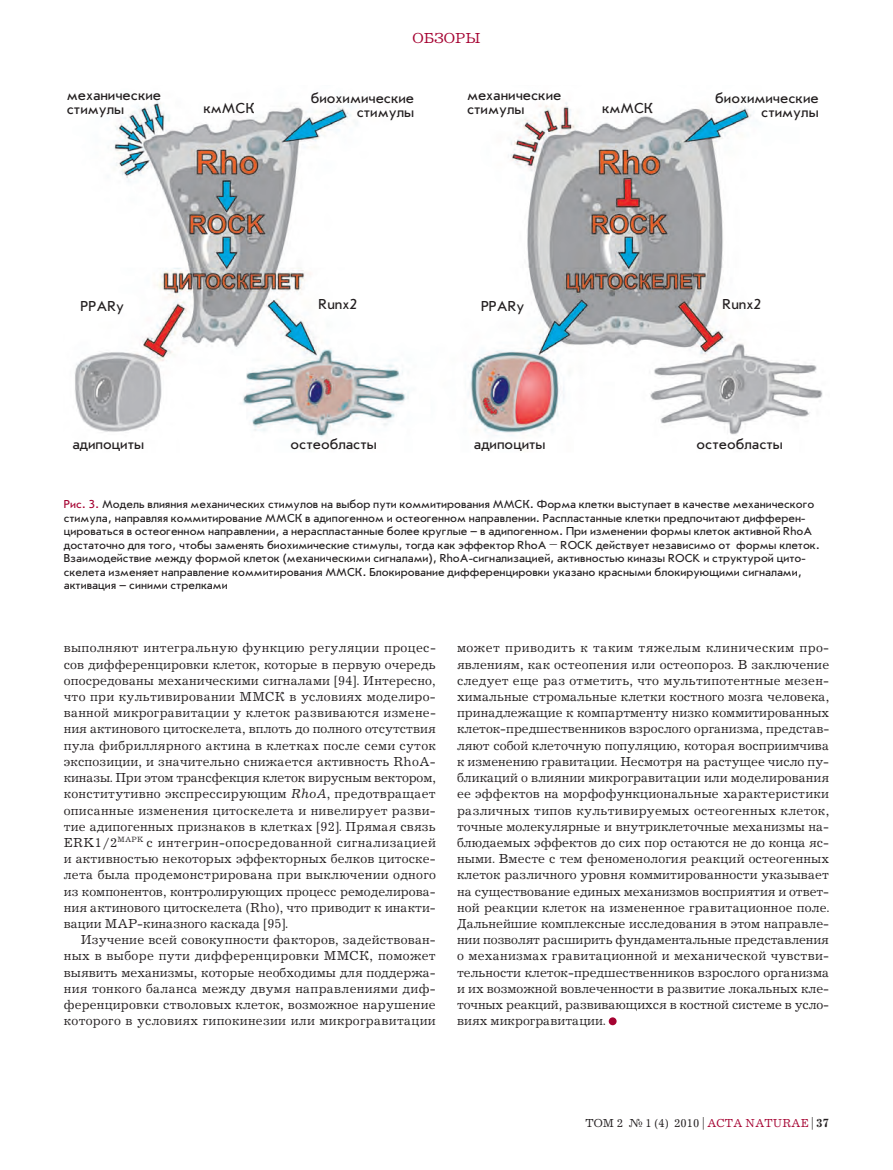
<style>
.page{position:relative;width:893px;height:1170px;background:#fff}
.page>*{position:absolute;margin:0;border:0;box-sizing:border-box;transform-origin:0 0}
.t1{font:15px/13.5px "Journal Sans C";color:#231f20}
.t2{font:15px "Journal C";color:#a50231}
.t3{font:13.5px/16.2px "Journal C";color:#231f20;text-align:justify}
.t4{font:12px/13.5px "Journal Sans C";color:#231f20}
.t5{font:12px "Journal C";color:#231f20}
.s1{color:#a50231}
.s2{font-family:"Newton C Pro"}
.s3{font-style:italic}
.s4{font-weight:700}
</style>
<div class="page">
<div style="left:609px;top:1017px;width:8px;height:8px;background:#a50231;border-radius:50%"></div>
<img style="left:74px;top:97px;width:749px;height:345px">
<p class="t2" style="left:412px;top:31px;width:70px">ОБЗОРЫ</p>
<p class="t1" style="left:311px;top:92px;width:105px;text-align:right">биохимические стимулы</p>
<p class="t1" style="left:715px;top:92px;width:105px">биохимические</p>
<p class="t1" style="left:67px;top:89px;width:96px">механические стимулы</p>
<p class="t1" style="left:467px;top:89px;width:96px">механические стимулы</p>
<p class="t1" style="left:204px;top:101px;width:53px">кмМСК</p>
<p class="t1" style="left:602px;top:101px;width:53px">кмМСК</p>
<p class="t1" style="left:761px;top:105px;width:59px">стимулы</p>
<p class="t1" style="left:319px;top:298px;width:40px">Runx2</p>
<p class="t1" style="left:722px;top:298px;width:40px">Runx2</p>
<p class="t1" style="left:81px;top:299px;width:45px">PPARy</p>
<p class="t1" style="left:481px;top:299px;width:45px">PPARy</p>
<p class="t1" style="left:72px;top:438px;width:73px">адипоциты</p>
<p class="t1" style="left:291px;top:438px;width:88px">остеобласты</p>
<p class="t1" style="left:474px;top:438px;width:73px">адипоциты</p>
<p class="t1" style="left:697px;top:438px;width:88px">остеобласты</p>
<p class="t4" style="left:64px;top:497px;width:758px"><span class="s1">Рис. 3.</span> Модель влияния механических стимулов на выбор пути коммитирования ММСК. Форма клетки выступает в качестве механического стимула, направляя коммитирование ММСК в адипогенном и остеогенном направлении. Распластанные клетки предпочитают дифферен&shy;цироваться в остеогенном направлении, а нераспластанные более круглые – в адипогенном. При изменении формы клеток активной RhoA достаточно для того, чтобы заменять биохимические стимулы, тогда как эффектор RhoA <span class="s2">−</span> ROCK действует независимо от формы клеток.<br>Взаимодействие между формой клеток (механическими сигналами), RhoA-сигнализацией, активностью киназы ROCK и структурой цито&shy;скелета изменяет направление коммитирования ММСК. Блокирование дифференцировки указано красными блокирующими сигналами, активация – синими стрелками</p>
<p class="t3" style="left:64px;top:640px;width:374px">ВЫПОЛНЯЮТ ИНТЕГРАЛЬНУЮ ФУНКЦИЮ РЕГУЛЯЦИИ ПРОЦЕС-СОВ ДИФФЕРЕНЦИРОВКИ КЛЕТОК, КОТОРЫЕ В ПЕРВУЮ ОЧЕРЕДЬ ОПОСРЕДОВАНЫ МЕХАНИЧЕСКИМИ СИГНАЛАМИ [94]. ИНТЕРЕСНО, ЧТО ПРИ КУЛЬТИВИРОВАНИИ ММСК В УСЛОВИЯХ МОДЕЛИРО-ВАННОЙ МИКРОГРАВИТАЦИИ У КЛЕТОК РАЗВИВАЮТСЯ ИЗМЕНЕ-НИЯ АКТИНОВОГО ЦИТОСКЕЛЕТА, ВПЛОТЬ ДО ПОЛНОГО ОТСУТСТВИЯ ПУЛА ФИБРИЛЛЯРНОГО АКТИНА В КЛЕТКАХ ПОСЛЕ СЕМИ СУТОК ЭКСПОЗИЦИИ, И ЗНАЧИТЕЛЬНО СНИЖАЕТСЯ АКТИВНОСТЬ RHOA-КИНАЗЫ. ПРИ ЭТОМ ТРАНСФЕКЦИЯ КЛЕТОК ВИРУСНЫМ ВЕКТОРОМ, КОНСТИТУТИВНО ЭКСПРЕССИРУЮЩИМ <span class="s3">RhoA</span>, ПРЕДОТВРАЩАЕТ ОПИСАННЫЕ ИЗМЕНЕНИЯ ЦИТОСКЕЛЕТА И НИВЕЛИРУЕТ РАЗВИ-ТИЕ АДИПОГЕННЫХ ПРИЗНАКОВ В КЛЕТКАХ [92]. ПРЯМАЯ СВЯЗЬ ERK1/2<sup>MAPK</sup> С ИНТЕГРИН-ОПОСРЕДОВАННОЙ СИГНАЛИЗАЦИЕЙ И АКТИВНОСТЬЮ НЕКОТОРЫХ ЭФФЕКТОРНЫХ БЕЛКОВ ЦИТОСКЕ-ЛЕТА БЫЛА ПРОДЕМОНСТРИРОВАНА ПРИ ВЫКЛЮЧЕНИИ ОДНОГО ИЗ КОМПОНЕНТОВ, КОНТРОЛИРУЮЩИХ ПРОЦЕСС РЕМОДЕЛИРОВА-НИЯ АКТИНОВОГО ЦИТОСКЕЛЕТА (RHO), ЧТО ПРИВОДИТ К ИНАКТИ-ВАЦИИ MAP-КИНАЗНОГО КАСКАДА [95].</p>
<p class="t3" style="left:64px;top:932px;width:374px;text-indent:17px">ИЗУЧЕНИЕ ВСЕЙ СОВОКУПНОСТИ ФАКТОРОВ, ЗАДЕЙСТВОВАН-НЫХ В ВЫБОРЕ ПУТИ ДИФФЕРЕНЦИРОВКИ ММСК, ПОМОЖЕТ ВЫЯВИТЬ МЕХАНИЗМЫ, КОТОРЫЕ НЕОБХОДИМЫ ДЛЯ ПОДДЕРЖА-НИЯ ТОНКОГО БАЛАНСА МЕЖДУ ДВУМЯ НАПРАВЛЕНИЯМИ ДИФ-ФЕРЕНЦИРОВКИ СТВОЛОВЫХ КЛЕТОК, ВОЗМОЖНОЕ НАРУШЕНИЕ КОТОРОГО В УСЛОВИЯХ ГИПОКИНЕЗИИ ИЛИ МИКРОГРАВИТАЦИИ</p>
<p class="t3" style="left:457px;top:640px;width:374px">МОЖЕТ ПРИВОДИТЬ К ТАКИМ ТЯЖЕЛЫМ КЛИНИЧЕСКИМ ПРО-ЯВЛЕНИЯМ, КАК ОСТЕОПЕНИЯ ИЛИ ОСТЕОПОРОЗ. В ЗАКЛЮЧЕНИЕ СЛЕДУЕТ ЕЩЕ РАЗ ОТМЕТИТЬ, ЧТО МУЛЬТИПОТЕНТНЫЕ МЕЗЕН-ХИМАЛЬНЫЕ СТРОМАЛЬНЫЕ КЛЕТКИ КОСТНОГО МОЗГА ЧЕЛОВЕКА, ПРИНАДЛЕЖАЩИЕ К КОМПАРТМЕНТУ НИЗКО КОММИТИРОВАННЫХ КЛЕТОК-ПРЕДШЕСТВЕННИКОВ ВЗРОСЛОГО ОРГАНИЗМА, ПРЕДСТАВ-ЛЯЮТ СОБОЙ КЛЕТОЧНУЮ ПОПУЛЯЦИЮ, КОТОРАЯ ВОСПРИИМЧИВА К ИЗМЕНЕНИЮ ГРАВИТАЦИИ. НЕСМОТРЯ НА РАСТУЩЕЕ ЧИСЛО ПУ-БЛИКАЦИЙ О ВЛИЯНИИ МИКРОГРАВИТАЦИИ ИЛИ МОДЕЛИРОВАНИЯ ЕЕ ЭФФЕКТОВ НА МОРФОФУНКЦИОНАЛЬНЫЕ ХАРАКТЕРИСТИКИ РАЗЛИЧНЫХ ТИПОВ КУЛЬТИВИРУЕМЫХ ОСТЕОГЕННЫХ КЛЕТОК, ТОЧНЫЕ МОЛЕКУЛЯРНЫЕ И ВНУТРИКЛЕТОЧНЫЕ МЕХАНИЗМЫ НА-БЛЮДАЕМЫХ ЭФФЕКТОВ ДО СИХ ПОР ОСТАЮТСЯ НЕ ДО КОНЦА ЯС-НЫМИ. ВМЕСТЕ С ТЕМ ФЕНОМЕНОЛОГИЯ РЕАКЦИЙ ОСТЕОГЕННЫХ КЛЕТОК РАЗЛИЧНОГО УРОВНЯ КОММИТИРОВАННОСТИ УКАЗЫВАЕТ НА СУЩЕСТВОВАНИЕ ЕДИНЫХ МЕХАНИЗМОВ ВОСПРИЯТИЯ И ОТВЕТ-НОЙ РЕАКЦИИ КЛЕТОК НА ИЗМЕНЕННОЕ ГРАВИТАЦИОННОЕ ПОЛЕ.<br>ДАЛЬНЕЙШИЕ КОМПЛЕКСНЫЕ ИССЛЕДОВАНИЯ В ЭТОМ НАПРАВЛЕ-НИИ ПОЗВОЛЯТ РАСШИРИТЬ ФУНДАМЕНТАЛЬНЫЕ ПРЕДСТАВЛЕНИЯ О МЕХАНИЗМАХ ГРАВИТАЦИОННОЙ И МЕХАНИЧЕСКОЙ ЧУВСТВИ-ТЕЛЬНОСТИ КЛЕТОК-ПРЕДШЕСТВЕННИКОВ ВЗРОСЛОГО ОРГАНИЗМА И ИХ ВОЗМОЖНОЙ ВОВЛЕЧЕННОСТИ В РАЗВИТИЕ ЛОКАЛЬНЫХ КЛЕ-ТОЧНЫХ РЕАКЦИЙ, РАЗВИВАЮЩИХСЯ В КОСТНОЙ СИСТЕМЕ В УСЛО-ВИЯХ МИКРОГРАВИТАЦИИ.</p>
<p class="t5" style="left:586px;top:1116px;width:245px">ТОМ 2 № 1 (4) 2010 | <span class="s1">ACTA NATURAE</span> | <span class="s4">37</span></p>
</div>
